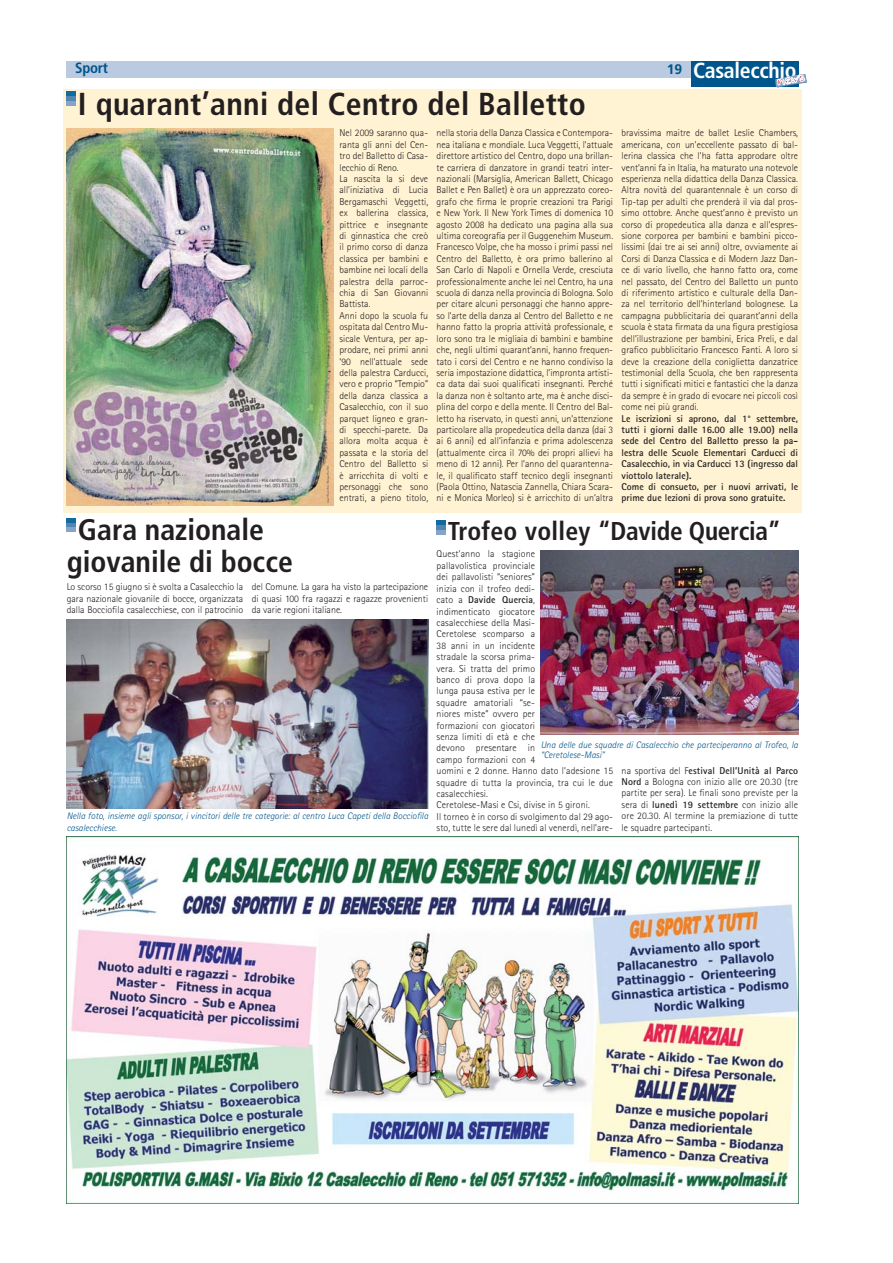
<style>
.page{position:relative;width:893px;height:1263px;background:#fff}
.page>*{position:absolute;margin:0;border:0;box-sizing:border-box;transform-origin:0 0}
.t1{font:700 condensed 31.8px "Frutiger";letter-spacing:.01em;color:#231f20}
.t2{font:700 condensed 29.7px/31.8px "Frutiger";color:#231f20;text-align:center}
.t3{font:700 condensed 25.8px "Frutiger";letter-spacing:-.01em;color:#231f20}
.t4{font:700 condensed 21.9px "Frutiger";letter-spacing:-.015em;color:#fff}
.t5{font:700 condensed 14.85px "Frutiger";letter-spacing:-.015em;color:#00558c}
.t6{font:300 9.9px/11.4px "Rotis Sans Serif";color:#231f20;text-align:justify}
.t7{font:700 9.9px/11.4px "Rotis Sans Serif";color:#231f20}
.t8{font:italic 300 9.45px/10.4px "Rotis Sans Serif";color:#00558c}
.s1{font-weight:700}
</style>
<div class="page">
<div style="left:63px;top:90px;width:739px;height:423px;background:#fff3d3"></div>
<img style="left:67px;top:129px;width:266px;height:377px">
<svg style="left:67px;top:92px;width:9px;height:4px"></svg>
<div style="left:67px;top:96px;width:9px;height:5px;background:#5385b2"></div>
<div style="left:67px;top:101px;width:9px;height:5px;background:#84a4c8"></div>
<div style="left:67px;top:61px;width:731px;height:16px;background:#bacae0"></div>
<div style="left:691px;top:61px;width:107px;height:26px;background:#00558c"></div>
<svg style="left:775px;top:73px;width:32px;height:15px"></svg>
<img style="left:67px;top:837px;width:731px;height:366px">
<svg style="left:437px;top:521px;width:9px;height:4px"></svg>
<div style="left:437px;top:525px;width:9px;height:5px;background:#5385b2"></div>
<div style="left:437px;top:530px;width:9px;height:5px;background:#84a4c8"></div>
<img style="left:541px;top:551px;width:257px;height:184px">
<img style="left:67px;top:620px;width:361px;height:189px">
<div style="left:67px;top:518px;width:9px;height:5px;background:#116b9f"></div>
<svg style="left:67px;top:523px;width:9px;height:4px"></svg>
<div style="left:67px;top:527px;width:9px;height:5px;background:#84a4c8"></div>
<h3 class="t5" style="left:75px;top:62px;width:35px">Sport</h3>
<h3 class="t4" style="left:667px;top:62px;width:131px"><sup>19</sup> Casalecchio</h3>
<h1 class="t1" style="left:78px;top:91px;width:509px">I quarant’anni del Centro del Balletto</h1>
<p class="t6" style="left:339px;top:128px;width:90px;text-align:left">Nel 2009 saranno qua&shy;ranta gli anni del Cen&shy;tro del Balletto di Casa&shy;lecchio di Reno.<br>La nascita la si deve all’iniziativa di Lucia<br>Bergamaschi Veggetti, ex ballerina classica, pittrice e insegnante di ginnastica che creò il primo corso di danza classica per bambini e bambine nei locali della palestra della parroc&shy;chia di San Giovanni<br>Battista.<br>Anni dopo la scuola fu ospitata dal Centro Mu&shy;sicale Ventura, per ap&shy;prodare, nei primi anni ‘90 nell’attuale sede della palestra Carducci, vero e proprio “Tempio” della danza classica a<br>Casalecchio, con il suo parquet ligneo e gran&shy;di specchi-parete. Da allora molta acqua è passata e la storia del<br>Centro del Balletto si è arricchita di volti e personaggi che sono entrati, a pieno titolo,</p>
<p class="t6" style="left:437px;top:128px;width:178px">nella storia della Danza Classica e Contempora&shy;nea italiana e mondiale. Luca Veggetti, l’attuale direttore artistico del Centro, dopo una brillan&shy;te carriera di danzatore in grandi teatri inter&shy;nazionali (Marsiglia, American Ballett, Chicago Ballet e Pen Ballet) è ora un apprezzato coreo&shy;grafo che firma le proprie creazioni tra Parigi e New York. Il New York Times di domenica 10 agosto 2008 ha dedicato una pagina alla sua ultima coreografia per il Guggenehim Museum.<br>Francesco Volpe, che ha mosso i primi passi nel Centro del Balletto, è ora primo ballerino al San Carlo di Napoli e Ornella Verde, cresciuta professionalmente anche lei nel Centro, ha una scuola di danza nella provincia di Bologna. Solo per citare alcuni personaggi che hanno appre&shy;so l’arte della danza al Centro del Balletto e ne hanno fatto la propria attività professionale, e loro sono tra le migliaia di bambini e bambine che, negli ultimi quarant’anni, hanno frequen&shy;tato i corsi del Centro e ne hanno condiviso la seria impostazione didattica, l’impronta artisti&shy;ca data dai suoi qualificati insegnanti. Perché la danza non è soltanto arte, ma è anche disci&shy;plina del corpo e della mente. Il Centro del Bal&shy;letto ha riservato, in questi anni, un’attenzione particolare alla propedeutica della danza (dai 3 ai 6 anni) ed all’infanzia e prima adolescenza (attualmente circa il 70% dei propri allievi ha meno di 12 anni). Per l’anno del quarantenna&shy;le, il qualificato staff tecnico degli insegnanti (Paola Ottino, Natascia Zannella, Chiara Scara&shy;ni e Monica Morleo) si è arricchito di un’altra</p>
<p class="t6" style="left:621px;top:128px;width:178px">bravissima maitre de ballet Leslie Chambers, americana, con un’eccellente passato di bal&shy;lerina classica che l’ha fatta approdare oltre vent’anni fa in Italia, ha maturato una notevole esperienza nella didattica della Danza Classica.<br>Altra novità del quarantennale è un corso di Tip-tap per adulti che prenderà il via dal pros&shy;simo ottobre. Anche quest’anno è previsto un corso di propedeutica alla danza e all’espres&shy;sione corporea per bambini e bambini picco&shy;lissimi (dai tre ai sei anni) oltre, ovviamente ai Corsi di Danza Classica e di Modern Jazz Dan&shy;ce di vario livello, che hanno fatto ora, come nel passato, del Centro del Balletto un punto di riferimento artistico e culturale della Dan&shy;za nel territorio dell’hinterland bolognese. La campagna pubblicitaria dei quarant’anni della scuola è stata firmata da una figura prestigiosa dell’illustrazione per bambini, Erica Preli, e dal grafico pubblicitario Francesco Fanti. A loro si deve la creazione della coniglietta danzatrice testimonial della Scuola, che ben rappresenta tutti i significati mitici e fantastici che la danza da sempre è in grado di evocare nei piccoli così come nei più grandi.</p>
<p class="t7" style="left:621px;top:414px;width:178px">Le iscrizioni si aprono, dal 1° settembre, tutti i giorni dalle 16.00 alle 19.00) nella sede del Centro del Balletto presso la pa&shy;lestra delle Scuole Elementari Carducci di Casalecchio, in via Carducci 13 (ingresso dal viottolo laterale).<br>Come di consueto, per i nuovi arrivati, le prime due lezioni di prova sono gratuite.</p>
<h2 class="t2" style="left:67px;top:517px;width:228px">Gara nazionale giovanile di bocce</h2>
<p class="t6" style="left:67px;top:582px;width:178px">Lo scorso 15 giugno si è svolta a Casalecchio la gara nazionale giovanile di bocce, organizzata dalla Bocciofila casalecchiese, con il patrocinio</p>
<p class="t6" style="left:252px;top:582px;width:178px">del Comune. La gara ha visto la partecipazione di quasi 100 fra ragazzi e ragazze provenienti da varie regioni italiane.</p>
<p class="t8" style="left:67px;top:811px;width:363px;line-height:11.4px">Nella foto, insieme agli sponsor, i vincitori delle tre categorie: al centro Luca Capeti della Bocciofila casalecchiese.</p>
<h3 class="t3" style="left:448px;top:521px;width:335px">Trofeo volley “Davide Quercia”</h3>
<p class="t6" style="left:437px;top:549px;width:178px;text-align:left">Quest’anno la stagione<br>pallavolistica provinciale<br>dei pallavolisti “seniores”<br>inizia con il trofeo dedi-<br>cato a <span class="s1">Davide Quercia</span>,<br>indimenticato giocatore<br>casalecchiese della Masi-<br>Ceretolese scomparso a<br>38 anni in un incidente<br>stradale la scorsa prima-<br>vera. Si tratta del primo<br>banco di prova dopo la<br>lunga pausa estiva per le<br>squadre amatoriali “se-<br>niores miste” ovvero per<br>formazioni con giocatori<br>senza limiti di età e che<br>devono presentare in<br>campo formazioni con 4<br>uomini e 2 donne. Hanno dato l’adesione 15 squadre di tutta la provincia, tra cui le due casalecchiesi.<br>Ceretolese-Masi e Csi, divise in 5 gironi.<br>Il torneo è in corso di svolgimento dal 29 ago&shy;sto, tutte le sere dal lunedì al venerdì, nell’are-</p>
<p class="t8" style="left:541px;top:741px;width:259px">Una delle due squadre di Casalecchio che parteciperanno al Trofeo, la “Ceretolese-Masi”</p>
<p class="t6" style="left:621px;top:766px;width:178px">na sportiva del F<span class="s1">estival Dell’Unità al Parco Nord</span> a Bologna con inizio alle ore 20.30 (tre partite per sera). Le finali sono previste per la sera di <span class="s1">lunedì 19 settembre</span> con inizio alle ore 20.30. Al termine la premiazione di tutte le squadre partecipanti.</p>
</div>
